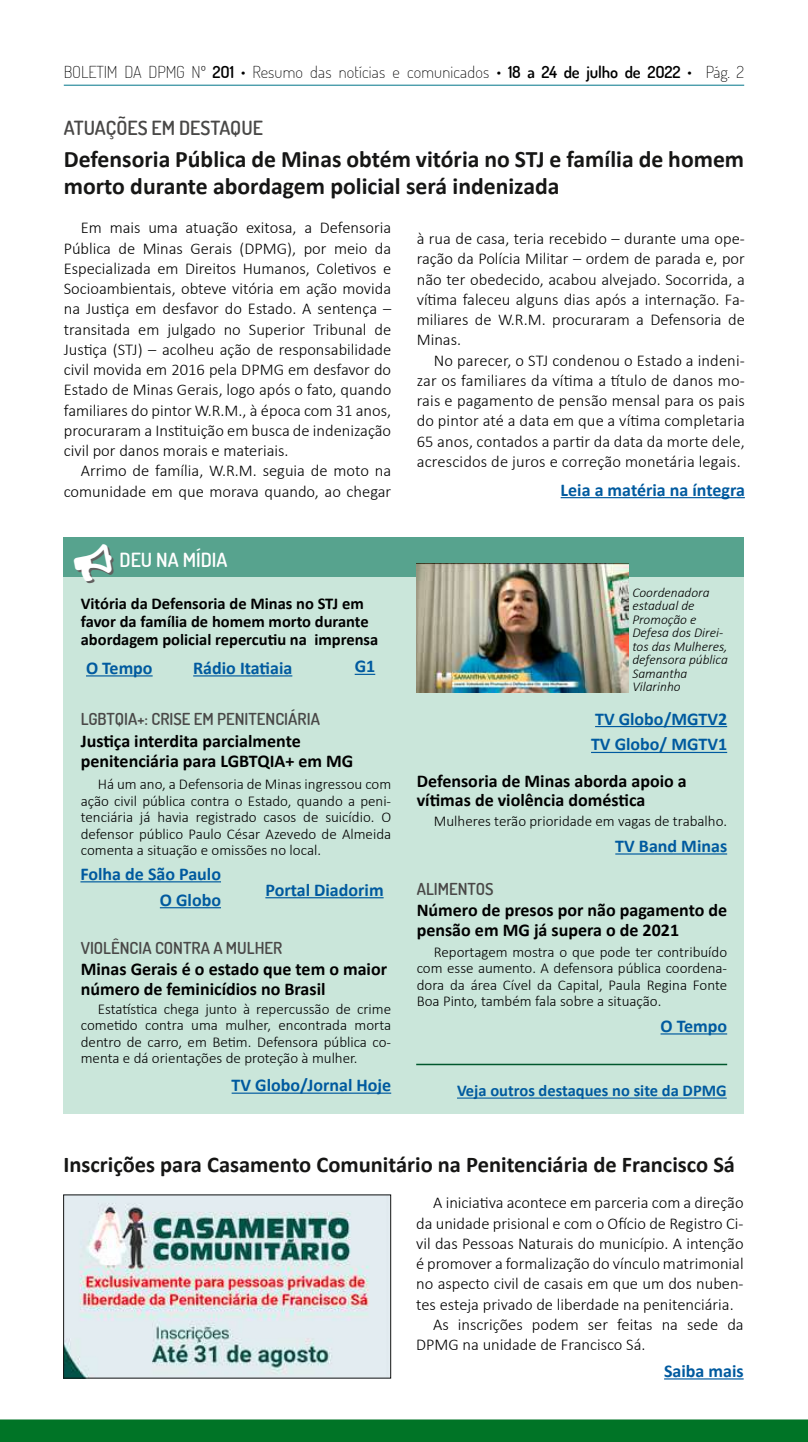
<style>
.page{position:relative;width:808px;height:1442px;background:#fff}
.page>*{position:absolute;margin:0;border:0;box-sizing:border-box;transform-origin:0 0}
.t1{font:700 23.7px/27px "Calibri";color:#161615}
.t2{font:700 22.5px "Calibri";color:#161615}
.t3{font:600 19.5px "Dosis";color:#494847}
.t4{font:600 19.5px "Dosis";color:#fff}
.t5{font:700 18px/19.5px "Calibri";color:#000}
.t6{font:700 18px/26px "Calibri";color:#005a9f;text-align:right}
.t7{font:300 16.5px/20.2px "Calibri";color:#000;text-align:justify}
.t8{font:700 16.5px/18px "Calibri";color:#000}
.t9{font:200 16.5px "Dosis";letter-spacing:.01em;color:#000}
.t10{font:600 16.5px "Dosis";color:#494847}
.t11{font:700 16.5px "Calibri";color:#005a9f}
.t12{font:300 15px/16.5px "Calibri";color:#000;text-align:justify}
.t13{font:italic 300 13.5px/13.5px "Calibri";color:#000}
.s1{font-weight:600}
</style>
<div class="page">
<div style="left:0;top:1419px;width:808px;height:22px;background:#007426"></div>
<hr style="left:64px;top:85px;width:680px;height:1px;background:#00768a">
<hr style="left:561px;top:497px;width:184px;height:1px;background:#005a9f">
<div style="left:64px;top:541px;width:680px;height:572px;background:#cae6da"></div>
<div style="left:64px;top:537px;width:680px;height:40px;background:#57a38e"></div>
<hr style="left:232px;top:1092px;width:159px;height:1px;background:#005a9f">
<img style="left:417px;top:564px;width:211px;height:128px">
<hr style="left:664px;top:1378px;width:80px;height:1px;background:#005a9f">
<img style="left:65px;top:1196px;width:324px;height:180px">
<div style="left:63px;top:1194px;width:328px;height:184px;border:1px solid #161615"></div>
<hr style="left:86px;top:675px;width:67px;height:1px;background:#005a9f">
<hr style="left:355px;top:673px;width:20px;height:2px;background:#005a9f">
<hr style="left:80px;top:881px;width:141px;height:1px;background:#005a9f">
<hr style="left:160px;top:907px;width:61px;height:1px;background:#005a9f">
<hr style="left:265px;top:897px;width:119px;height:1px;background:#005a9f">
<hr style="left:595px;top:726px;width:132px;height:1px;background:#005a9f">
<hr style="left:591px;top:752px;width:136px;height:1px;background:#005a9f">
<hr style="left:615px;top:853px;width:112px;height:1px;background:#005a9f">
<hr style="left:660px;top:1033px;width:67px;height:1px;background:#005a9f">
<hr style="left:457px;top:1097px;width:270px;height:1px;background:#005a9f">
<hr style="left:193px;top:675px;width:99px;height:1px;background:#005a9f">
<hr style="left:416px;top:1063px;width:311px;height:2px;background:#00582d">
<p class="t9" style="left:64px;top:61px;width:682px">BOLETIM DA DPMG Nº <span class="s1">2O1</span> • Resumo das notícias e comunicados • <span class="s1">18 a 24 de julho de 2O22</span> • Pág. 2</p>
<p class="t3" style="left:64px;top:115px;width:201px">ATUAÇÕES EM DESTAQUE</p>
<h1 class="t1" style="left:64px;top:146px;width:682px">Defensoria Pública de Minas obtém vitória no STJ e família de homem morto durante abordagem policial será indenizada</h1>
<p class="t7" style="left:417px;top:228px;width:330px">à rua de casa, teria recebido – durante uma ope&shy;ração da Polícia Militar – ordem de parada e, por não ter obedecido, acabou alvejado. Socorrida, a vítima faleceu alguns dias após a internação. Fa&shy;miliares de W.R.M. procuraram a Defensoria de Minas.</p>
<p class="t7" style="left:417px;top:350px;width:330px;text-indent:17px">No parecer, o STJ condenou o Estado a indeni&shy;zar os familiares da vítima a título de danos mo&shy;rais e pagamento de pensão mensal para os pais do pintor até a data em que a vítima completaria 65 anos, contados a partir da data da morte dele, acrescidos de juros e correção monetária legais.</p>
<p class="t6" style="left:561px;top:476px;width:186px">Leia a matéria na íntegra</p>
<p class="t7" style="left:64px;top:218px;width:329px;text-indent:17px">Em mais uma atuação exitosa, a Defensoria Pública de Minas Gerais (DPMG), por meio da Especializada em Direitos Humanos, Coletivos e Socioambientais, obteve vitória em ação movida na Justiça em desfavor do Estado. A sentença – transitada em julgado no Superior Tribunal de Justiça (STJ) – acolheu ação de responsabilidade civil movida em 2016 pela DPMG em desfavor do Estado de Minas Gerais, logo após o fato, quando familiares do pintor W.R.M., à época com 31 anos, procuraram a Instituição em busca de indenização civil por danos morais e materiais.</p>
<p class="t7" style="left:64px;top:460px;width:329px;text-align:right">Arrimo de família, W.R.M. seguia de moto na comunidade em que morava quando, ao chegar</p>
<p class="t4" style="left:120px;top:547px;width:109px">DEU NA MÍDIA</p>
<p class="t8" style="left:81px;top:594px;width:299px">Vitória da Defensoria de Minas no STJ em favor da família de homem morto durante abordagem policial repercutiu na imprensa</p>
<p class="t6" style="left:86px;top:654px;width:68px">O Tempo</p>
<p class="t6" style="left:355px;top:653px;width:22px">G1</p>
<p class="t10" style="left:81px;top:708px;width:241px">LGBTQIA+: CRISE EM PENITENCIÁRIA</p>
<p class="t5" style="left:81px;top:731px;width:274px">Justiça interdita parcialmente penitenciária para LGBTQIA+ em MG</p>
<p class="t12" style="left:81px;top:776px;width:312px;text-indent:17px">Há um ano, a Defensoria de Minas ingressou com ação civil pública contra o Estado, quando a peni&shy;tenciária já havia registrado casos de suicídio. O defensor público Paulo César Azevedo de Almeida comenta a situação e omissões no local.</p>
<p class="t6" style="left:80px;top:860px;width:142px">Folha de São Paulo<br>O Globo</p>
<p class="t6" style="left:193px;top:654px;width:101px">Rádio Itatiaia</p>
<p class="t6" style="left:265px;top:876px;width:120px">Portal Diadorim</p>
<p class="t10" style="left:81px;top:937px;width:203px">VIOLÊNCIA CONTRA A MULHER</p>
<p class="t5" style="left:81px;top:959px;width:308px">Minas Gerais é o estado que tem o maior número de feminicídios no Brasil</p>
<p class="t12" style="left:81px;top:1000px;width:312px;text-indent:17px">Estatística chega junto à repercussão de crime cometido contra uma mulher, encontrada morta dentro de carro, em Betim. Defensora pública co&shy;menta e dá orientações de proteção à mulher.</p>
<p class="t6" style="left:232px;top:1072px;width:161px">TV Globo/Jornal Hoje</p>
<p class="t13" style="left:632px;top:585px;width:97px">Coordenadora estadual de<br>Promoção e<br>Defesa dos Direi&shy;tos das Mulheres, defensora pública<br>Samantha<br>Vilarinho</p>
<p class="t6" style="left:591px;top:705px;width:138px;text-align:left">TV Globo/MGTV2<br>TV Globo/ MGTV1</p>
<p class="t5" style="left:417px;top:771px;width:272px;line-height:18.8px">Defensoria de Minas aborda apoio a vítimas de violência doméstica</p>
<p class="t12" style="left:434px;top:812px;width:295px">Mulheres terão prioridade em vagas de trabalho.</p>
<p class="t6" style="left:615px;top:832px;width:113px">TV Band Minas</p>
<p class="t10" style="left:417px;top:877px;width:78px">ALIMENTOS</p>
<p class="t5" style="left:417px;top:900px;width:312px">Número de presos por não pagamento de pensão em MG já supera o de 2021</p>
<p class="t12" style="left:417px;top:943px;width:312px;text-indent:17px">Reportagem mostra o que pode ter contribuído com esse aumento. A defensora pública coordena&shy;dora da área Cível da Capital, Paula Regina Fonte Boa Pinto, também fala sobre a situação.</p>
<p class="t6" style="left:660px;top:1012px;width:68px">O Tempo</p>
<p class="t11" style="left:457px;top:1079px;width:271px">Veja outros destaques no site da DPMG</p>
<h2 class="t2" style="left:63px;top:1148px;width:673px">Inscrições para Casamento Comunitário na Penitenciária de Francisco Sá</h2>
<p class="t7" style="left:433px;top:1192px;width:312px">A iniciativa acontece em parceria com a direção</p>
<p class="t7" style="left:416px;top:1212px;width:329px">da unidade prisional e com o Ofício de Registro Ci-</p>
<p class="t7" style="left:416px;top:1233px;width:329px">vil das Pessoas Naturais do município. A intenção</p>
<p class="t7" style="left:416px;top:1253px;width:329px">é promover a formalização do vínculo matrimonial</p>
<p class="t7" style="left:416px;top:1273px;width:329px">no aspecto civil de casais em que um dos nuben-</p>
<p class="t7" style="left:416px;top:1293px;width:319px">tes esteja privado de liberdade na penitenciária.</p>
<p class="t7" style="left:433px;top:1314px;width:312px">As inscrições podem ser feitas na sede da</p>
<p class="t7" style="left:416px;top:1334px;width:231px">DPMG na unidade de Francisco Sá.</p>
<p class="t6" style="left:664px;top:1357px;width:81px">Saiba mais</p>
</div>
